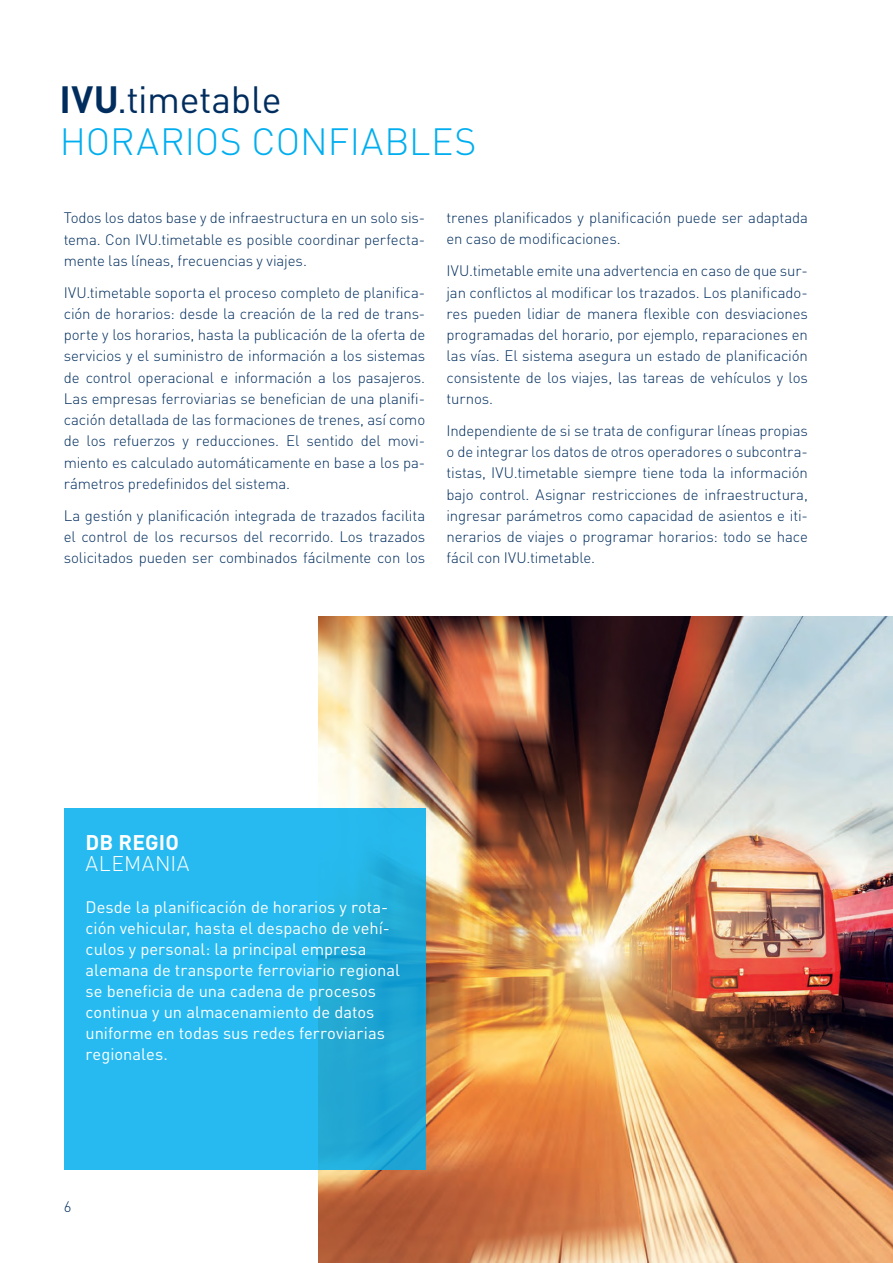
<style>
.page{position:relative;width:893px;height:1263px;background:#fff}
.page>*{position:absolute;margin:0;border:0;box-sizing:border-box;transform-origin:0 0}
.Überschrift_2__dünn{font:300 37.5px "DIN Pro";letter-spacing:.01em;color:#00aeef}
.Überschrift_1__fett{font:37.5px "DIN Pro";letter-spacing:-.01em;color:#002d5e}
.Überschrift_2_Box__d{font:300 21px "DIN Pro";letter-spacing:.025em;color:#fff}
.Überschrift_1_Box__f{font:700 21px "DIN Pro";letter-spacing:.005em;color:#fff}
.Fließtext_Box{font:16.5px/21px "DIN Pro";color:#fff}
.Fließtext{font:300 15px/21.3px "DIN Pro";letter-spacing:-.01em;color:#002d5e;text-align:justify}
.s1{font-weight:700}
</style>
<div class="page">
<img style="left:319px;top:617px;width:574px;height:646px">
<svg style="left:64px;top:808px;width:361px;height:361px;background:#25b5ea"></svg>
<p class="Überschrift_1__fett" style="left:60px;top:70px;width:224px"><span class="s1">IVU</span>.timetable</p>
<p class="Überschrift_2__dünn" style="left:60px;top:116px;width:418px">HORARIOS CONFIABLES</p>
<p class="Fließtext" style="left:64px;top:207px;width:363px">Todos los datos base y de infraestructura en un solo sis&shy;tema. Con IVU.timetable es posible coordinar perfecta&shy;mente las líneas, frecuencias y viajes.</p>
<p class="Fließtext" style="left:64px;top:281px;width:363px">IVU.timetable soporta el proceso completo de planifica&shy;ción de horarios: desde la creación de la red de trans&shy;porte y los horarios, hasta la publicación de la oferta de servicios y el suministro de información a los sistemas de control operacional e información a los pasajeros.<br>Las empresas ferroviarias se benefician de una planifi&shy;cación detallada de las formaciones de trenes, así como de los refuerzos y reducciones. El sentido del movi&shy;miento es calculado automáticamente en base a los pa&shy;rámetros predefinidos del sistema.</p>
<p class="Fließtext" style="left:64px;top:504px;width:363px">La gestión y planificación integrada de trazados facilita el control de los recursos del recorrido. Los trazados solicitados pueden ser combinados fácilmente con los</p>
<p class="Fließtext" style="left:446px;top:206px;width:363px">trenes planificados y planificación puede ser adaptada en caso de modificaciones.</p>
<p class="Fließtext" style="left:446px;top:260px;width:363px">IVU.timetable emite una advertencia en caso de que sur&shy;jan conflictos al modificar los trazados. Los planificado&shy;res pueden lidiar de manera flexible con desviaciones programadas del horario, por ejemplo, reparaciones en las vías. El sistema asegura un estado de planificación consistente de los viajes, las tareas de vehículos y los turnos.</p>
<p class="Fließtext" style="left:446px;top:419px;width:363px">Independiente de si se trata de configurar líneas propias o de integrar los datos de otros operadores o subcontra&shy;tistas, IVU.timetable siempre tiene toda la información bajo control. Asignar restricciones de infraestructura, ingresar parámetros como capacidad de asientos e iti&shy;nerarios de viajes o programar horarios: todo se hace fácil con IVU.timetable.</p>
<p class="Überschrift_1_Box__f" style="left:86px;top:825px;width:95px">DB REGIO</p>
<p class="Überschrift_2_Box__d" style="left:86px;top:849px;width:105px">ALEMANIA</p>
<p class="Fließtext_Box" style="left:86px;top:895px;width:316px">Desde la planificación de horarios y rota&shy;ción vehicular, hasta el despacho de vehí&shy;culos y personal: la principal empresa alemana de transporte ferroviario regional se beneficia de una cadena de procesos continua y un almacenamiento de datos uniforme en todas sus redes ferroviarias regionales.</p>
<p class="Fließtext" style="left:64px;top:1195px;width:9px">6</p>
</div>
